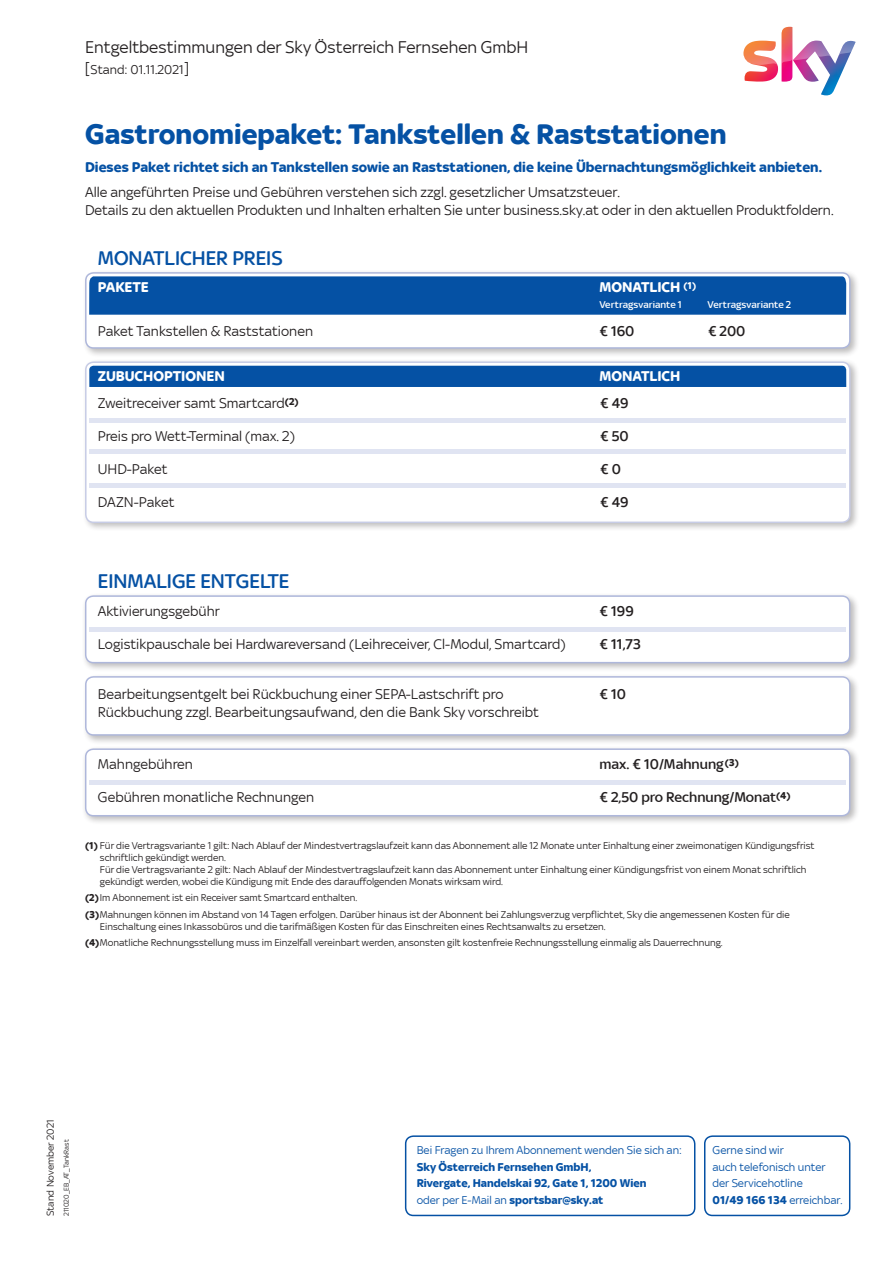
<style>
.page{position:relative;width:893px;height:1263px;background:#fff}
.page>*{position:absolute;margin:0;border:0;box-sizing:border-box;transform-origin:0 0}
.t1{font:700 30px "Sky Text";color:#0551a4}
.t2{font:500 21px "Sky Text";color:#0551a4}
.t3{font:18px "Sky Text";color:#231f20}
.NEU{font:15px "Sky Text";color:#231f20}
.t4{font:700 15px "Sky Text";color:#0551a4}
.NEU-2{font:500 15px "Sky Text";color:#231f20}
.t5{font:700 15px "Sky Text";color:#fff}
.t6{font:13.5px "Sky Text";color:#231f20}
.NEU-3{font:700 12px "Sky Text";color:#0551a4}
.NEU-4{font:12px "Sky Text";color:#0551a4}
.Abstand{font:10.5px/12px "Sky Text";color:#231f20}
.Rechtstexte{font:10.5px/12px "Sky Text";color:#231f20}
.t7{font:500 10.5px "Sky Text";color:#fff}
.t8{font:7.5px "Sky Text";color:#231f20}
.s1{font-size:15px}
.s2{font-weight:700}
.s3{font-weight:400}
</style>
<div class="page">
<img style="left:743px;top:27px;width:113px;height:68px">
<div style="left:82px;top:269px;width:777px;height:89px;background:#231f20;opacity:.3"></div>
<div style="left:86px;top:273px;width:764px;height:75px;background:#fff;border-radius:8px"></div>
<div style="left:85px;top:272px;width:765px;height:77px;border:2px solid #aeb7db;border-radius:8px"></div>
<div style="left:89px;top:276px;width:757px;height:39px;background:#0551a4"></div>
<div style="left:82px;top:592px;width:777px;height:81px;background:#231f20;opacity:.3"></div>
<div style="left:86px;top:596px;width:764px;height:67px;background:#fff;border-radius:8px"></div>
<div style="left:85px;top:595px;width:765px;height:68px;border:2px solid #aeb7db;border-radius:8px"></div>
<div style="left:82px;top:673px;width:777px;height:72px;background:#231f20;opacity:.3"></div>
<div style="left:86px;top:677px;width:764px;height:58px;background:#fff;border-radius:8px"></div>
<div style="left:85px;top:676px;width:765px;height:60px;border:2px solid #aeb7db;border-radius:8px"></div>
<div style="left:405px;top:1135px;width:290px;height:81px;border:2px solid #0551a4;border-radius:8px"></div>
<div style="left:704px;top:1135px;width:146px;height:81px;border:2px solid #0551a4;border-radius:8px"></div>
<div style="left:82px;top:745px;width:777px;height:81px;background:#231f20;opacity:.3"></div>
<div style="left:86px;top:749px;width:764px;height:67px;background:#fff;border-radius:8px"></div>
<div style="left:85px;top:748px;width:765px;height:68px;border:2px solid #aeb7db;border-radius:8px"></div>
<div style="left:82px;top:358px;width:777px;height:174px;background:#231f20;opacity:.3"></div>
<div style="left:86px;top:362px;width:764px;height:160px;background:#fff;border-radius:8px"></div>
<div style="left:85px;top:361px;width:765px;height:162px;border:2px solid #c7cce6;border-radius:8px"></div>
<div style="left:89px;top:366px;width:757px;height:21px;background:#0551a4"></div>
<hr style="left:89px;top:627px;width:757px;height:4px;background:#e0e4f2">
<hr style="left:89px;top:780px;width:757px;height:4px;background:#e0e4f2">
<hr style="left:89px;top:419px;width:757px;height:4px;background:#e0e4f2">
<hr style="left:89px;top:450px;width:757px;height:4px;background:#e0e4f2">
<hr style="left:89px;top:484px;width:757px;height:4px;background:#e0e4f2">
<p class="t3" style="left:85px;top:37px;width:445px">Entgeltbestimmungen der Sky Österreich Fernsehen GmbH</p>
<p class="t6" style="left:85px;top:62px;width:106px"><span class="s1">[</span>Stand: 01.11.2021<span class="s1">]</span></p>
<p class="t1" style="left:85px;top:117px;width:643px">Gastronomiepaket: Tankstellen &amp; Raststationen</p>
<p class="t4" style="left:85px;top:158px;width:739px">Dieses Paket richtet sich an Tankstellen sowie an Raststationen, die keine Übernachtungsmöglichkeit anbieten.</p>
<p class="NEU" style="left:85px;top:184px;width:536px">Alle angeführten Preise und Gebühren verstehen sich zzgl. gesetzlicher Umsatzsteuer.</p>
<p class="NEU" style="left:85px;top:202px;width:750px">Details zu den aktuellen Produkten und Inhalten erhalten Sie unter business.sky.at oder in den aktuellen Produktfoldern.</p>
<p class="t2" style="left:98px;top:246px;width:186px">MONATLICHER PREIS</p>
<p class="t5" style="left:98px;top:278px;width:53px">PAKETE</p>
<p class="t5" style="left:600px;top:278px;width:98px">MONATLICH <sup>(1)</sup></p>
<p class="t7" style="left:600px;top:299px;width:84px">Vertragsvariante 1</p>
<p class="t7" style="left:708px;top:299px;width:85px">Vertragsvariante 2</p>
<p class="NEU" style="left:98px;top:322px;width:217px">Paket Tankstellen &amp; Raststationen</p>
<p class="NEU-2" style="left:600px;top:322px;width:36px">€ 160</p>
<p class="NEU-2" style="left:708px;top:322px;width:39px">€ 200</p>
<p class="t5" style="left:98px;top:368px;width:129px">ZUBUCHOPTIONEN</p>
<p class="NEU" style="left:98px;top:395px;width:202px">Zweitreceiver samt Smartcard<sup>(2)</sup></p>
<p class="NEU" style="left:98px;top:428px;width:199px">Preis pro Wett-Terminal (max. 2)</p>
<p class="NEU" style="left:98px;top:461px;width:71px">UHD-Paket</p>
<p class="NEU" style="left:98px;top:494px;width:78px">DAZN-Paket</p>
<p class="t2" style="left:98px;top:570px;width:193px">EINMALIGE ENTGELTE</p>
<p class="NEU" style="left:98px;top:603px;width:123px">Aktivierungsgebühr</p>
<p class="NEU" style="left:98px;top:636px;width:469px">Logistikpauschale bei Hardwareversand (Leihreceiver, Cl-Modul, Smartcard)</p>
<p class="NEU" style="left:98px;top:686px;width:407px">Bearbeitungsentgelt bei Rückbuchung einer SEPA-Lastschrift pro</p>
<p class="NEU" style="left:98px;top:704px;width:443px">Rückbuchung zzgl. Bearbeitungsaufwand, den die Bank Sky vorschreibt</p>
<p class="NEU" style="left:98px;top:756px;width:97px">Mahngebühren</p>
<p class="NEU" style="left:98px;top:789px;width:218px">Gebühren monatliche Rechnungen</p>
<p class="t5" style="left:600px;top:368px;width:82px">MONATLICH</p>
<p class="NEU-2" style="left:600px;top:394px;width:30px">€ 49</p>
<p class="NEU-2" style="left:600px;top:427px;width:30px">€ 50</p>
<p class="NEU-2" style="left:600px;top:460px;width:22px">€ 0</p>
<p class="NEU-2" style="left:600px;top:493px;width:30px">€ 49</p>
<p class="NEU-2" style="left:600px;top:603px;width:36px">€ 199</p>
<p class="NEU-2" style="left:600px;top:636px;width:43px">€ 11,73</p>
<p class="NEU-2" style="left:600px;top:686px;width:28px">€ 10</p>
<p class="NEU-2" style="left:600px;top:756px;width:141px">max. € 10/Mahnung<sup>(3)</sup></p>
<p class="NEU-2" style="left:600px;top:789px;width:192px">€ 2,50 pro Rechnung/Monat<sup>(4)</sup></p>
<p class="Rechtstexte" style="left:100px;top:840px;width:716px;text-indent:-15px"><span class="s2">(1)</span> Für die Vertragsvariante 1 gilt: Nach Ablauf der Mindestvertragslaufzeit kann das Abonnement alle 12 Monate unter Einhaltung einer zweimonatigen Kündigungsfrist schriftlich gekündigt werden.<br>Für die Vertragsvariante 2 gilt: Nach Ablauf der Mindestvertragslaufzeit kann das Abonnement unter Einhaltung einer Kündigungsfrist von einem Monat schriftlich gekündigt werden, wobei die Kündigung mit Ende des darauffolgenden Monats wirksam wird.</p>
<p class="Abstand" style="left:85px;top:892px;width:274px"><span class="s2">(2)</span>Im Abonnement ist ein Receiver samt Smartcard enthalten.</p>
<p class="Abstand" style="left:100px;top:908px;width:691px;text-indent:-15px"><span class="s2">(3)</span>Mahnungen können im Abstand von 14 Tagen erfolgen. Darüber hinaus ist der Abonnent bei Zahlungsverzug verpflichtet, Sky die angemessenen Kosten für die<br>Einschaltung eines Inkassobüros und die tarifmäßigen Kosten für das Einschreiten eines Rechtsanwalts zu ersetzen.</p>
<p class="Abstand" style="left:85px;top:936px;width:639px"><span class="s2">(4)</span>Monatliche Rechnungsstellung muss im Einzelfall vereinbart werden, ansonsten gilt kostenfreie Rechnungsstellung einmalig als Dauerrechnung.</p>
<p class="Rechtstexte" style="left:44px;top:1216px;width:98px;rotate:-90deg">Stand November 2021</p>
<p class="t8" style="left:62px;top:1216px;width:78px;rotate:-90deg">211020_EB_AT_TankRast</p>
<p class="NEU-4" style="left:417px;top:1144px;width:267px">Bei Fragen zu Ihrem Abonnement wenden Sie sich an:</p>
<p class="NEU-3" style="left:417px;top:1160px;width:176px">Sky Österreich Fernsehen GmbH,</p>
<p class="NEU-3" style="left:417px;top:1176px;width:231px">Rivergate, Handelskai 92, Gate 1, 1200 Wien</p>
<p class="NEU-3" style="left:417px;top:1193px;width:188px"><span class="s3">oder per E-Mail an</span> sportsbar@sky.at</p>
<p class="NEU-4" style="left:712px;top:1144px;width:73px">Gerne sind wir</p>
<p class="NEU-4" style="left:712px;top:1160px;width:115px">auch telefonisch unter</p>
<p class="NEU-4" style="left:712px;top:1177px;width:92px">der Servicehotline</p>
<p class="NEU-3" style="left:712px;top:1193px;width:132px">01/49 166 134 <span class="s3">erreichbar.</span></p>
</div>
